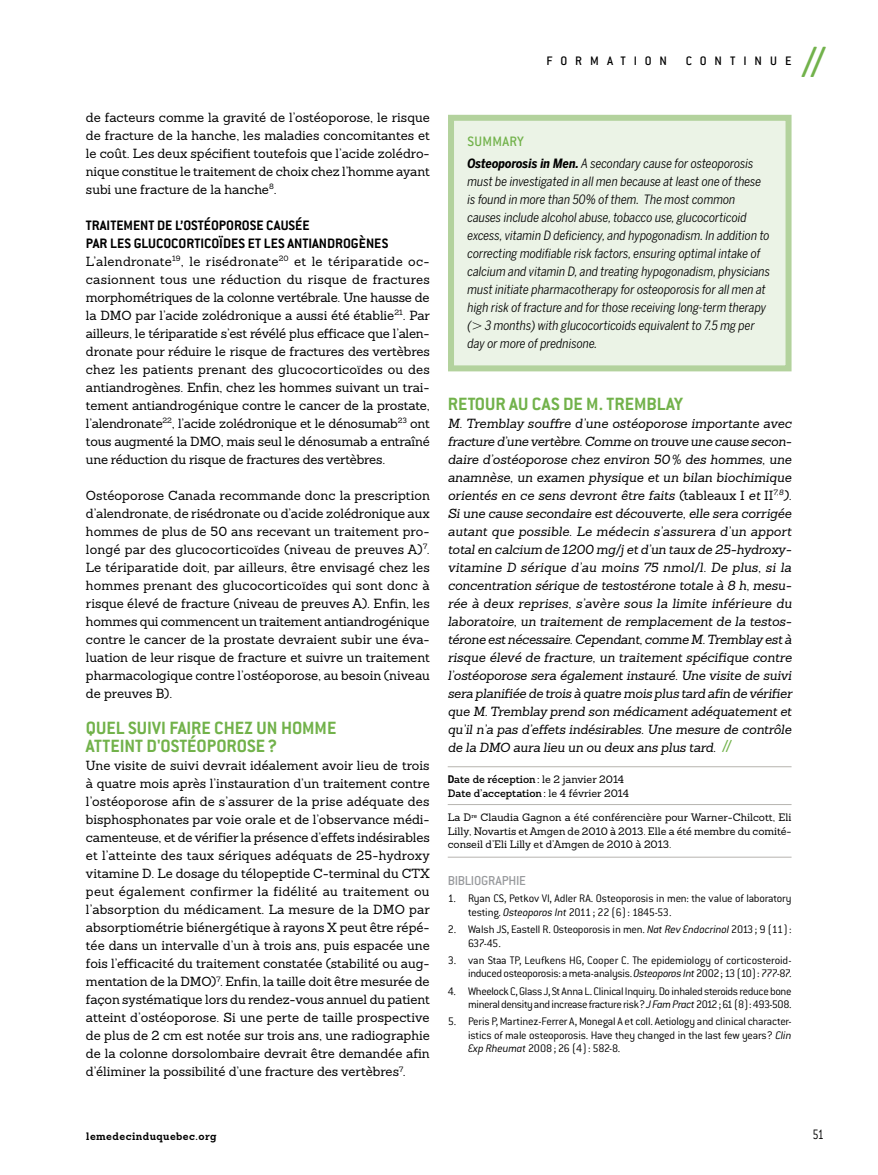
<style>
.page{position:relative;width:878px;height:1175px;background:#fff}
.page>*{position:absolute;margin:0;border:0;box-sizing:border-box;transform-origin:0 0}
.t1{font:500 48px "Conduit ITC";color:#72b24b}
.t2{font:700 19.5px/18px "Conduit ITC";color:#72b24b}
.t3{font:700 15px/18px "Conduit ITC";color:#000}
.t4{font:500 15px "Conduit ITC";color:#72b24b}
.t5{font:300 15px "Conduit ITC";color:#000;scale:.8 1}
.t6{font:500 14.25px "Conduit ITC";letter-spacing:-.03em;color:#989a9d}
.t7{font:500 13.5px "Conduit ITC";letter-spacing:.585em;color:#000}
.t8{font:12.9px/18px "Sanchez Slab";letter-spacing:-.005em;color:#000;text-align:justify}
.t9{font:italic 12.9px/18px "Sanchez Slab";letter-spacing:-.01em;color:#000;text-align:justify}
.t10{font:italic 12.75px/18px "Benton Sans Cond";color:#000}
.t11{font:300 12px/13.5px "Conduit ITC";letter-spacing:-.02em;color:#000}
.t12{font:10.5px/13.5px "Sanchez Slab";color:#000;text-align:justify}
.t13{font:600 10.5px/13.5px "Sanchez Slab";color:#000}
.t14{font:700 10.5px "Sanchez Slab";letter-spacing:.04em;color:#000}
.s1{font-weight:700}
.s2{font-family:"Mathematical Pi One";font-style:normal}
.s3{font-style:normal}
.s4{font-family:"Conduit ITC";font-weight:500;font-style:normal;font-size:19.2px;color:#72b24b}
.s5{font-family:"Benton Sans Cond";font-weight:700}
.s6{font-weight:400}
.s7{font-style:italic}
</style>
<div class="page">
<hr style="left:447px;top:766px;width:344px;height:1px;background:#b6b4af">
<hr style="left:447px;top:804px;width:344px;height:1px;background:#b6b4af">
<hr style="left:447px;top:856px;width:344px;height:1px;background:#b6b4af">
<div style="left:451px;top:118px;width:337px;height:250px;background:#ebf3e6"></div>
<div style="left:448px;top:115px;width:343px;height:256px;border:6px solid #b3d29d"></div>
<p class="t8" style="left:86px;top:108px;width:345px">de facteurs comme la gravité de l’ostéoporose, le risque de fracture de la hanche, les maladies concomitantes et le coût. Les deux spécifient toutefois que l’acide zolédro&shy;nique constitue le traitement de choix chez l’homme ayant subi une fracture de la hanche<sup>8</sup>.</p>
<p class="t3" style="left:86px;top:216px;width:304px">TRAITEMENT DE L’OSTÉOPOROSE CAUSÉE<br>PAR LES GLUCOCORTICOÏDES ET LES ANTIANDROGÈNES</p>
<p class="t8" style="left:86px;top:252px;width:345px;text-align:left">L’alendronate<sup>19</sup>, le risédronate<sup>20</sup> et le tériparatide oc&shy;casionnent tous une réduction du risque de fractures morphométriques de la colonne vertébrale. Une hausse de la DMO par l’acide zolédronique a aussi été établie<sup>21</sup>. Par ailleurs, le tériparatide s’est révélé plus efficace que l’alen&shy;dronate pour réduire le risque de fractures des vertèbres chez les patients prenant des glucocorticoïdes ou des antiandrogènes. Enfin, chez les hommes suivant un trai&shy;tement antiandrogénique contre le cancer de la prostate, l’alendronate<sup>22</sup>, l’acide zolédronique et le dénosumab<sup>23</sup> ont tous augmenté la DMO, mais seul le dénosumab a entraîné une réduction du risque de fractures des vertèbres.</p>
<p class="t8" style="left:86px;top:486px;width:345px">Ostéoporose Canada recommande donc la prescription d’alendronate, de risédronate ou d’acide zolédronique aux hommes de plus de 50 ans recevant un traitement pro&shy;longé par des glucocorticoïdes (niveau de preuves A)<sup>7</sup>.<br>Le tériparatide doit, par ailleurs, être envisagé chez les hommes prenant des glucocorticoïdes qui sont donc à risque élevé de fracture (niveau de preuves A). Enfin, les hommes qui commencent un traitement antiandrogénique contre le cancer de la prostate devraient subir une éva&shy;luation de leur risque de fracture et suivre un traitement pharmacologique contre l’ostéoporose, au besoin (niveau de preuves B).</p>
<h2 class="t2" style="left:86px;top:718px;width:252px">QUEL SUIVI FAIRE CHEZ UN HOMME<br>ATTEINT D'OSTÉOPOROSE?</h2>
<p class="t8" style="left:86px;top:756px;width:345px">Une visite de suivi devrait idéalement avoir lieu de trois à quatre mois après l’instauration d’un traitement contre l’ostéoporose afin de s’assurer de la prise adéquate des bisphosphonates par voie orale et de l’observance médi&shy;camenteuse, et de vérifier la présence d’effets indésirables et l’atteinte des taux sériques adéquats de 25-hydroxy vitamine D. Le dosage du télopeptide C-terminal du CTX peut également confirmer la fidélité au traitement ou l’absorption du médicament. La mesure de la DMO par absorptiométrie biénergétique à rayons X peut être répé&shy;tée dans un intervalle d’un à trois ans, puis espacée une fois l’efficacité du traitement constatée (stabilité ou aug&shy;mentation de la DMO)<sup>7</sup>. Enfin, la taille doit être mesurée de façon systématique lors du rendez-vous annuel du patient atteint d’ostéoporose. Si une perte de taille prospective de plus de 2 cm est notée sur trois ans, une radiographie de la colonne dorsolombaire devrait être demandée afin d’éliminer la possibilité d’une fracture des vertèbres<sup>7</sup>.</p>
<p class="t7" style="left:546px;top:53px;width:122px">FORMATION</p>
<p class="t7" style="left:685px;top:53px;width:107px">CONTINUE</p>
<h1 class="t1" style="left:801px;top:35px;width:26px">//</h1>
<p class="t4" style="left:467px;top:133px;width:17px">SUMMAR</p>
<p class="t4" style="left:517px;top:133px;width:8px">Y</p>
<p class="t10" style="left:467px;top:154px;width:304px"><span class="s1">Osteoporosis in Men.</span> A secondary cause for osteoporosis must be investigated in all men because at least one of these is found in more than 50% of them. The most common causes include alcohol abuse, tobacco use, glucocorticoid excess, vitamin D deficiency, and hypogonadism. In addition to correcting modifiable risk factors, ensuring optimal intake of calcium and vitamin D, and treating hypogonadism, physicians must initiate pharmacotherapy for osteoporosis for all men at high risk of fracture and for those receiving long-term therapy (<span class="s2">.</span> 3 months) with glucocorticoids equivalent to 7.5 mg per day or more of prednisone.</p>
<h2 class="t2" style="left:447px;top:394px;width:237px">RETOUR AU CAS DE M. TREMBLAY</h2>
<p class="t9" style="left:447px;top:414px;width:346px">M. Tremblay souffre d’une ostéoporose importante avec fracture d’une vertèbre. Comme on trouve une cause secon&shy;daire d’ostéoporose chez environ 50% des hommes, une anamnèse, un examen physique et un bilan biochimique orientés en ce sens devront être faits (<span class="s3">tableaux I</span> et <span class="s3">II</span><sup>7,8</sup>).<br>Si une cause secondaire est découverte, elle sera corrigée autant que possible. Le médecin s’assurera d’un apport total en calcium de 1200 mg/j et d’un taux de 25-hydroxy&shy;vitamine D sérique d’au moins 75 nmol/l. De plus, si la concentration sérique de testostérone totale à 8 h, mesu&shy;rée à deux reprises, s’avère sous la limite inférieure du laboratoire, un traitement de remplacement de la testos&shy;térone est nécessaire. Cependant, comme M.Tremblay est à risque élevé de fracture, un traitement spécifique contre l’ostéoporose sera également instauré. Une visite de suivi sera planifiée de trois à quatre mois plus tard afin de vérifier que M. Tremblay prend son médicament adéquatement et qu’il n’a pas d’effets indésirables. Une mesure de contrôle de la DMO aura lieu un ou deux ans plus tard. <span class="s4">//</span></p>
<p class="t13" style="left:447px;top:772px;width:183px"><span class="s5">D</span>ate de réception: <span class="s6">le 2 janvier 2014<br></span>Date d’acceptation: <span class="s6">le 4 février 2014</span></p>
<p class="t12" style="left:447px;top:810px;width:345px">La D<sup>re</sup> Claudia Gagnon a été conférencière pour Warner-Chilcott, Eli Lilly, Novartis et Amgen de 2010 à 2013. Elle a été membre du comité&shy;conseil d’Eli Lilly et d’Amgen de 2010 à 2013.</p>
<p class="t6" style="left:447px;top:872px;width:74px">BIBLIOGRAPHIE</p>
<p class="t11" style="left:468px;top:891px;width:325px;text-indent:-20px">1. Ryan CS, Petkov VI, Adler RA. Osteoporosis in men: the value of laboratory testing. <span class="s7">Osteoporos Int</span> 2011; 22 (6): 1845-53.</p>
<p class="t11" style="left:468px;top:922px;width:325px;text-indent:-20px">2. Walsh JS, Eastell R. Osteoporosis in men. <span class="s7">Nat Rev Endocrinol</span> 2013; 9 (11):<br>637-45.</p>
<p class="t11" style="left:448px;top:953px;width:345px;text-align:right">3. van Staa TP, Leufkens HG, Cooper C. The epidemiology of corticosteroid&shy;induced osteoporosis: a meta-analysis. <span class="s7">Osteoporos Int</span> 2002; 13 (10): 777-87.</p>
<p class="t11" style="left:448px;top:984px;width:345px;text-align:right">4. Wheelock C, Glass J, St Anna L. Clinical I nquiry. Do inhaled steroids reduce bone mineral density and increase fracture risk? <span class="s7">J Fam Pract</span> 2012; 61 (8): 493-508.</p>
<p class="t11" style="left:468px;top:1014px;width:325px;text-align:justify;text-indent:-20px">5. Peris P, Martinez-Ferrer A, Monegal A et coll. Aetiology and clinical character&shy;istics of male osteoporosis. Have they changed in the last few years? <span class="s7">Clin Exp Rheumat</span> 2008; 26 (4): 582-8.</p>
<p class="t14" style="left:86px;top:1129px;width:132px">lemedecinduquebec.org</p>
<p class="t5" style="left:812px;top:1126px;width:16px">51</p>
</div>
